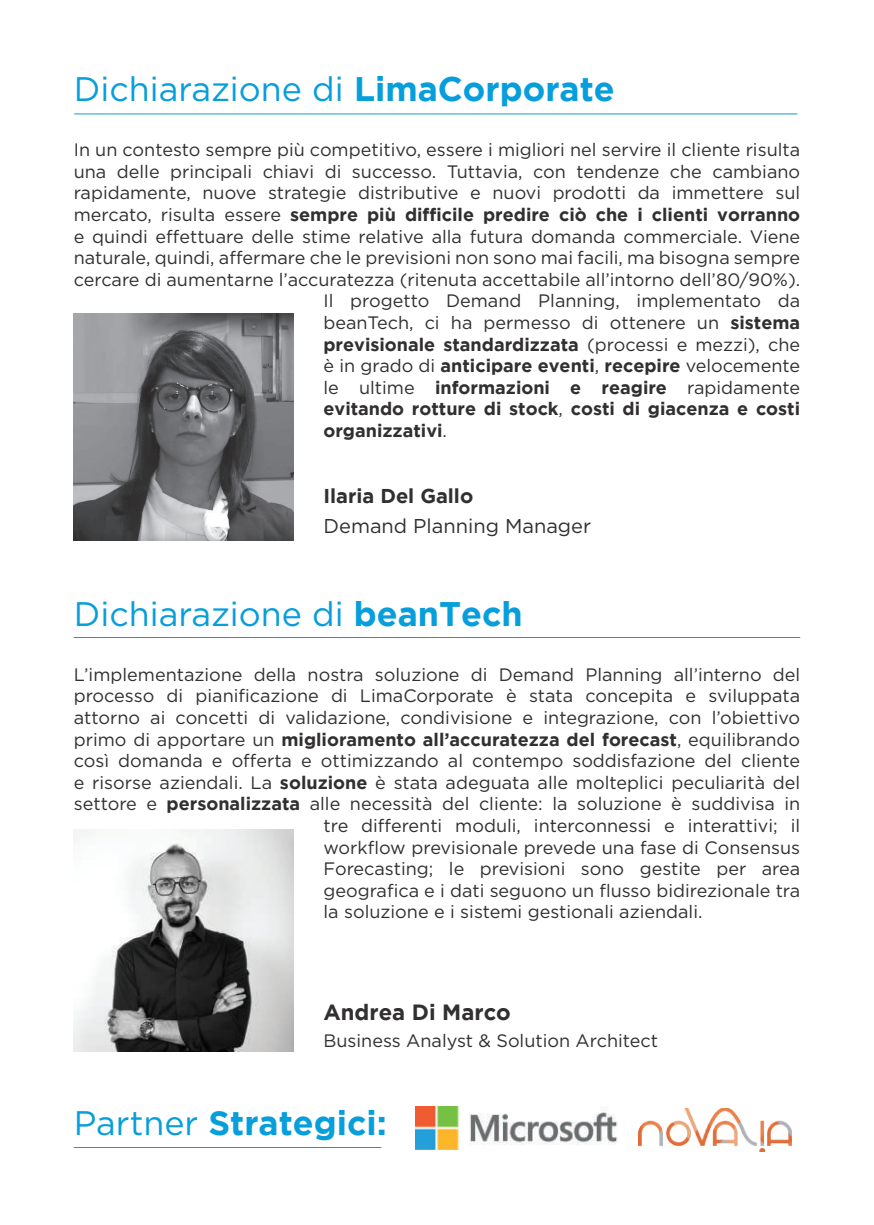
<style>
.page{position:relative;width:874px;height:1225px;background:#fff}
.page>*{position:absolute;margin:0;border:0;box-sizing:border-box;transform-origin:0 0}
.t1{font:34px "Gotham";color:#069edb}
.t2{font:700 34px "Gotham";color:#069edb}
.t3{font:700 22px "Gotham";color:#312f30}
.t4{font:20px "Gotham";color:#312f30}
.t5{font:700 20px "Gotham";color:#312f30}
.t6{font:18px "Gotham";color:#312f30}
.t7{font:700 18px "Gotham";color:#312f30}
.s1{font-weight:700}
.s2{font-weight:400}
</style>
<div class="page">
<img style="left:73px;top:313px;width:220px;height:228px">
<hr style="left:74px;top:1147px;width:307px;height:1px;background:#069edb">
<img style="left:73px;top:830px;width:220px;height:221px">
<img style="left:415px;top:1106px;width:202px;height:43px">
<img style="left:638px;top:1108px;width:153px;height:43px">
<hr style="left:74px;top:637px;width:725px;height:1px;background:#069edb">
<hr style="left:74px;top:113px;width:723px;height:1px;background:#069edb">
<h1 class="t1" style="left:74px;top:67px;width:542px">Dichiarazione di <span class="s1">LimaCorporate</span></h1>
<p class="t6" style="left:74px;top:138px;width:727px">In un contesto sempre più competitivo, essere i migliori nel servire il cliente risulta</p>
<p class="t6" style="left:74px;top:160px;width:727px">una delle principali chiavi di successo. Tuttavia, con tendenze che cambiano</p>
<p class="t6" style="left:74px;top:181px;width:727px">rapidamente, nuove strategie distributive e nuovi prodotti da immettere sul</p>
<p class="t7" style="left:74px;top:204px;width:727px"><span class="s2">mercato, risulta essere</span> sempre più difficile predire ciò che i clienti vorranno</p>
<p class="t6" style="left:74px;top:225px;width:727px">e quindi effettuare delle stime relative alla futura domanda commerciale. Viene</p>
<p class="t6" style="left:74px;top:246px;width:727px">naturale, quindi, affermare che le previsioni non sono mai facili, ma bisogna sempre</p>
<p class="t6" style="left:74px;top:268px;width:727px">cercare di aumentarne l’accuratezza (ritenuta accettabile all’intorno dell’80/90%).</p>
<p class="t6" style="left:323px;top:289px;width:478px">Il progetto Demand Planning, implementato da</p>
<p class="t6" style="left:323px;top:311px;width:478px">beanTech, ci ha permesso di ottenere un <span class="s1">sistema</span></p>
<p class="t7" style="left:323px;top:334px;width:478px">previsionale standardizzata <span class="s2">(processi e mezzi), che</span></p>
<p class="t7" style="left:323px;top:355px;width:478px"><span class="s2">è in grado di</span> anticipare eventi<span class="s2">,</span> recepire <span class="s2">velocemente</span></p>
<p class="t7" style="left:323px;top:377px;width:478px"><span class="s2">le ultime</span> informazioni e reagire <span class="s2">rapidamente</span></p>
<p class="t7" style="left:323px;top:399px;width:478px">evitando rotture di stock<span class="s2">,</span> costi di giacenza e costi</p>
<p class="t7" style="left:323px;top:420px;width:125px">organizzativi<span class="s2">.</span></p>
<p class="t5" style="left:323px;top:484px;width:151px">Ilaria Del Gallo</p>
<p class="t4" style="left:323px;top:513px;width:269px">Demand Planning Manager</p>
<h1 class="t1" style="left:74px;top:592px;width:450px">Dichiarazione di <span class="s1">beanTech</span></h1>
<p class="t6" style="left:74px;top:663px;width:727px">L’implementazione della nostra soluzione di Demand Planning all’interno del</p>
<p class="t6" style="left:74px;top:684px;width:727px">processo di pianificazione di LimaCorporate è stata concepita e sviluppata</p>
<p class="t6" style="left:74px;top:706px;width:727px">attorno ai concetti di validazione, condivisione e integrazione, con l’obiettivo</p>
<p class="t7" style="left:74px;top:729px;width:727px"><span class="s2">primo di apportare un</span> miglioramento all’accuratezza del forecast<span class="s2">, equilibrando</span></p>
<p class="t6" style="left:74px;top:749px;width:727px">così domanda e offerta e ottimizzando al contempo soddisfazione del cliente</p>
<p class="t6" style="left:74px;top:771px;width:727px">e risorse aziendali. La <span class="s1">soluzione</span> è stata adeguata alle molteplici peculiarità del</p>
<p class="t6" style="left:74px;top:792px;width:727px">settore e <span class="s1">personalizzata</span> alle necessità del cliente: la soluzione è suddivisa in</p>
<p class="t6" style="left:323px;top:814px;width:478px">tre differenti moduli, interconnessi e interattivi; il</p>
<p class="t6" style="left:323px;top:835px;width:478px">workflow previsionale prevede una fase di Consensus</p>
<p class="t6" style="left:323px;top:857px;width:478px">Forecasting; le previsioni sono gestite per area</p>
<p class="t6" style="left:323px;top:879px;width:478px">geografica e i dati seguono un flusso bidirezionale tra</p>
<p class="t6" style="left:323px;top:900px;width:380px">la soluzione e i sistemi gestionali aziendali.</p>
<p class="t3" style="left:323px;top:999px;width:189px">Andrea Di Marco</p>
<p class="t6" style="left:323px;top:1029px;width:336px">Business Analyst &amp; Solution Architect</p>
<h1 class="t2" style="left:74px;top:1102px;width:314px"><span class="s2">Partner</span> Strategici:</h1>
</div>
